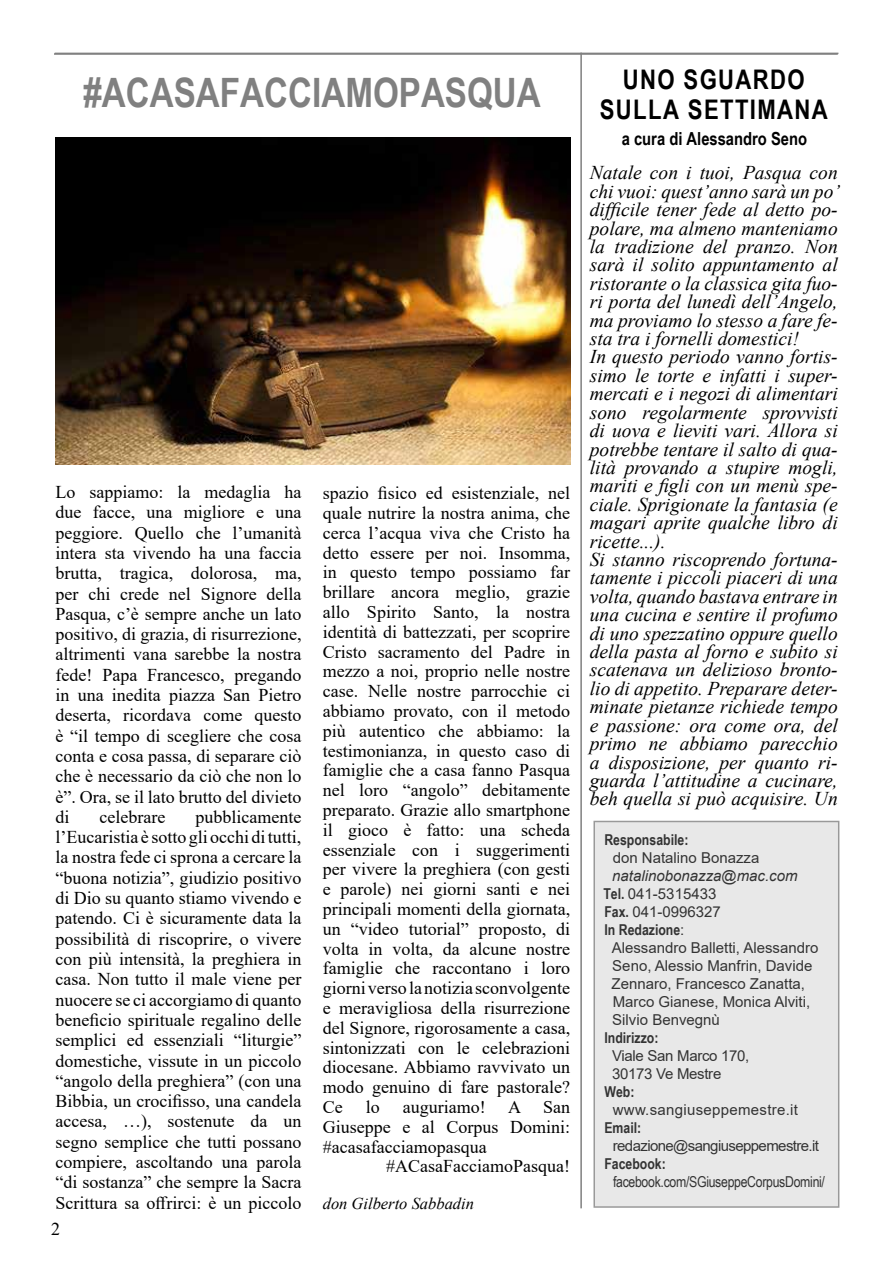
<style>
.page{position:relative;width:893px;height:1263px;background:#fff}
.page>*{position:absolute;margin:0;border:0;box-sizing:border-box;transform-origin:0 0}
.t1{font:700 40.5px "Arial Narrow";color:#808080}
.t2{font:700 27px/30px "Arial Narrow";letter-spacing:.05em;color:#000;text-align:center}
.t3{font:italic 19.5px/18.5px "Times New Roman";color:#000}
.t4{font:18px/20.2px "Times New Roman";color:#000;text-align:justify}
.t5{font:700 18px "Arial Narrow";color:#000}
.t6{font:italic 16.5px "Times New Roman";color:#000}
.t7{font:15px/18px "Arial";color:#000}
.t8{font:700 15px "Arial Narrow";color:#000}
.t9{font:italic 15px/18px "Arial";color:#000}
.t10{font:15px "Arial Narrow";letter-spacing:-.02em;color:#000}
.t11{font:15px/18px "Arial";letter-spacing:-.02em;color:#000}
.t12{font:15px "Arial";letter-spacing:-.04em;color:#000}
.t13{font:15px "Arial";letter-spacing:.02em;color:#000}
.s1{font-family:"Arial Narrow";font-weight:700;font-style:normal}
.s2{font-style:normal}
.s3{font-family:"Arial";font-weight:400}
</style>
<div class="page">
<div style="left:594px;top:821px;width:245px;height:386px;background:#e8e8e8"></div>
<div style="left:593px;top:821px;width:246px;height:387px;border:2px solid #808080"></div>
<hr style="left:54px;top:53px;width:784px;height:2px;background:#808080">
<hr style="left:580px;top:53px;width:2px;height:1155px;background:#808080">
<img style="left:56px;top:137px;width:514px;height:328px">
<h1 class="t1" style="left:83px;top:62px;width:459px">#ACASAFACCIAMOPASQUA</h1>
<p class="t4" style="left:56px;top:481px;width:247px">Lo sappiamo: la medaglia ha due facce, una migliore e una peggiore. Quello che l’umanità intera sta vivendo ha una faccia brutta, tragica, dolorosa, ma, per chi crede nel Signore della Pasqua, c’è sempre anche un lato positivo, di grazia, di risurrezione, altrimenti vana sarebbe la nostra fede! Papa Francesco, pregando in una inedita piazza San Pietro deserta, ricordava come questo è “il tempo di scegliere che cosa conta e cosa passa, di separare ciò che è necessario da ciò che non lo è”. Ora, se il lato brutto del divieto di</p>
<p class="t4" style="left:56px;top:806px;width:247px;text-indent:140px">pubblicamente l’Eucaristia è sotto gli occhi di tutti, la nostra fede ci sprona a cercare la “buona notizia”, giudizio positivo di Dio su quanto stiamo vivendo e patendo. Ci è sicuramente data la possibilità di riscoprire, o vivere con più intensità, la preghiera in casa. Non tutto il male viene per nuocere se ci accorgiamo di quanto beneficio spirituale regalino delle semplici ed essenziali “liturgie” domestiche, vissute in un piccolo “angolo della preghiera” (con una Bibbia, un crocifisso, una candela accesa, …), sostenute da un segno semplice che tutti possano compiere, ascoltando una parola “di sostanza” che sempre la Sacra Scrittura sa offrirci: è un piccolo</p>
<p class="t4" style="left:100px;top:806px;width:67px">celebrare</p>
<p class="t4" style="left:51px;top:1218px;width:10px">2</p>
<p class="t4" style="left:323px;top:483px;width:249px;line-height:19.8px">spazio fisico ed esistenziale, nel quale nutrire la nostra anima, che cerca l’acqua viva che Cristo ha detto essere per noi. Insomma, in questo tempo possiamo far brillare ancora meglio, grazie allo Spirito Santo, la nostra identità di battezzati, per scoprire Cristo sacramento del Padre in mezzo a noi, proprio nelle nostre case. Nelle nostre parrocchie ci abbiamo provato, con il metodo più autentico che abbiamo: la testimonianza, in questo caso di famiglie che a casa fanno Pasqua nel loro “angolo” debitamente preparato. Grazie allo smartphone il gioco è fatto: una scheda essenziale con i suggerimenti per vivere la preghiera (con gesti e parole) nei giorni santi e nei principali momenti della giornata, un “video tutorial” proposto, di volta in volta, da alcune nostre famiglie che raccontano i loro giorni verso la notizia sconvolgente e meravigliosa della risurrezione del Signore, rigorosamente a casa, sintonizzati con le celebrazioni diocesane. Abbiamo ravvivato un modo genuino di fare pastorale?<br>Ce</p>
<p class="t4" style="left:323px;top:1096px;width:249px;line-height:19.8px;text-indent:80px">auguriamo! A San Giuseppe e al Corpus Domini: #acasafacciamopasqua</p>
<p class="t4" style="left:386px;top:1156px;width:185px">#ACasaFacciamoPasqua!</p>
<p class="t6" style="left:323px;top:1192px;width:153px">don Gilberto Sabbadin</p>
<p class="t4" style="left:366px;top:1096px;width:16px">lo</p>
<h2 class="t2" style="left:600px;top:63px;width:229px">UNO SGUARDO<br>SULLA SETTIMANA</h2>
<p class="t5" style="left:622px;top:125px;width:187px">a cura di Alessandro Seno</p>
<p class="t3" style="left:590px;top:163px;width:252px">Natale con i tuoi, Pasqua con chi vuoi: quest’anno sarà un po’ difficile tener fede al detto po&shy;polare, ma almeno manteniamo la tradizione del pranzo. Non sarà il solito appuntamento al ristorante o la classica gita fuo&shy;ri porta del lunedì dell’Angelo, ma proviamo lo stesso a fare fe&shy;sta tra i fornelli domestici!<br>In questo periodo vanno fortis&shy;simo le torte e infatti i super&shy;mercati e i negozi di alimentari sono regolarmente sprovvisti di uova e lieviti vari. Allora si potrebbe tentare il salto di qua&shy;lità provando a stupire mogli, mariti e figli con un menù spe&shy;ciale. Sprigionate la fantasia (e magari aprite qualche libro di ricette...).<br>Si stanno riscoprendo fortuna&shy;tamente i piccoli piaceri di una volta, quando bastava entrare in una cucina e sentire il profumo di uno spezzatino oppure quello della pasta al forno e subito si scatenava un delizioso bronto&shy;lio di appetito. Preparare deter&shy;minate pietanze richiede tempo e passione: ora come ora, del primo ne abbiamo parecchio a disposizione, per quanto ri&shy;guarda l’attitudine a cucinare, beh quella si può acquisire. Un</p>
<p class="t8" style="left:604px;top:828px;width:86px">Responsabile:</p>
<p class="t7" style="left:613px;top:848px;width:148px">don Natalino Bonazza</p>
<p class="t9" style="left:603px;top:867px;width:196px;text-indent:9px">natalinobonazza@mac.com<br><span class="s1">Tel.</span> <span class="s2">041-5315433<br></span><span class="s1">Fax.</span> <span class="s2">041-0996327</span></p>
<p class="t8" style="left:604px;top:918px;width:82px">In Redazione<span class="s3">:</span></p>
<p class="t7" style="left:612px;top:938px;width:208px">Alessandro Balletti, Alessandro<br>Seno, Alessio Manfrin, Davide<br>Zennaro, Francesco Zanatta,<br>Marco Gianese, Monica Alviti,<br>Silvio Benvegnù</p>
<p class="t8" style="left:604px;top:1026px;width:55px">Indirizzo:</p>
<p class="t11" style="left:612px;top:1046px;width:139px">Viale San Marco 170,<br>30173 Ve Mestre</p>
<p class="t8" style="left:604px;top:1080px;width:32px">Web:</p>
<p class="t13" style="left:613px;top:1099px;width:187px">www.sangiuseppemestre.it</p>
<p class="t8" style="left:604px;top:1116px;width:38px">Email:</p>
<p class="t12" style="left:613px;top:1135px;width:208px">redazione@sangiuseppemestre.it</p>
<p class="t8" style="left:604px;top:1152px;width:63px">Facebook:</p>
<p class="t10" style="left:613px;top:1170px;width:213px">facebook.com/SGiuseppeCorpusDomini/</p>
</div>
